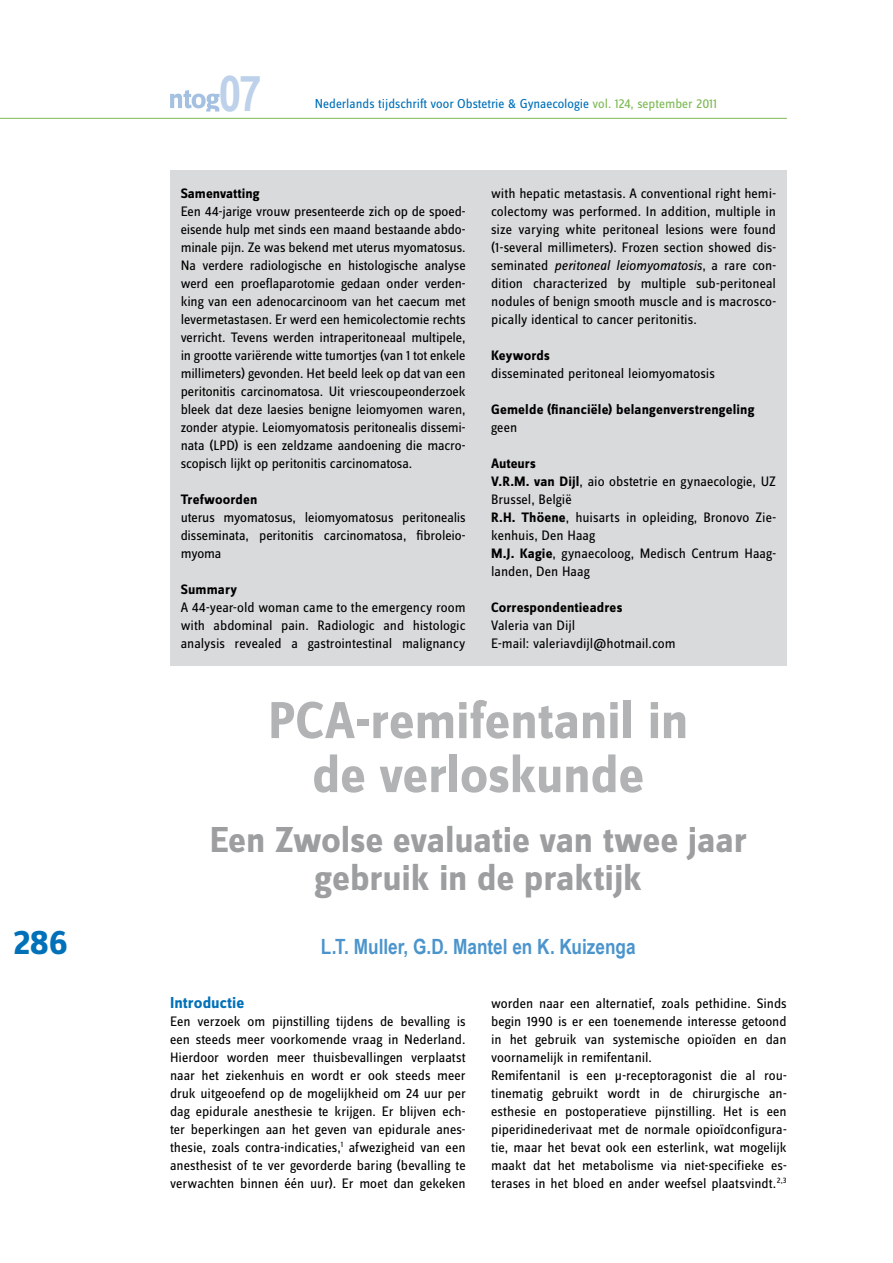
<style>
.page{position:relative;width:893px;height:1263px;background:#fff}
.page>*{position:absolute;margin:0;border:0;box-sizing:border-box;transform-origin:0 0}
.t1{font:700 54px/54px "Zine Sans Dis";letter-spacing:-.005em;color:#b1b3b4;text-align:center}
.t2{font:700 49.5px "Arial Narrow";color:#bdd1ea}
.t3{font:700 37.5px/37.5px "Zine Sans Dis";letter-spacing:-.005em;color:#9c9e9f;text-align:center}
.t4{font:700 36px "Zine Sans Dis";color:#0071b9}
.t5{font:700 21px "Arial Narrow";color:#4b95cc}
.t6{font:700 16.5px "Zine Sans Dis";letter-spacing:.005em;color:#0071b9}
.t7{font:14.25px/18px "Zine Sans Dis";color:#000;text-align:justify}
.t8{font:700 14.25px "Zine Sans Dis";letter-spacing:.01em;color:#000}
.t9{font:13.5px "Zine Sans Dis";color:#0071b9}
.s1{color:#7db955}
.s2{font-style:italic}
.s3{font-weight:700}
</style>
<div class="page">
<hr style="left:0;top:118px;width:787px;height:1px;background:#7db955">
<svg style="left:170px;top:90px;width:50px;height:22px"></svg>
<div style="left:170px;top:170px;width:617px;height:496px;background:#d9dadb"></div>
<h3 class="t4" style="left:13px;top:924px;width:56px">286</h3>
<h2 class="t2" style="left:219px;top:56px;width:44px">07</h2>
<p class="t9" style="left:315px;top:97px;width:404px">Nederlands tijdschrift voor Obstetrie &amp; Gynaecologie <span class="s1">vol. 124, september 2011</span></p>
<p class="t8" style="left:181px;top:186px;width:80px">Samenvatting</p>
<p class="t7" style="left:181px;top:203px;width:286px">Een 44-jarige vrouw presenteerde zich op de spoed&shy;eisende hulp met sinds een maand bestaande abdo&shy;minale pijn. Ze was bekend met uterus myomatosus.<br>Na verdere radiologische en histologische analyse werd een proeflaparotomie gedaan onder verden&shy;king van een adenocarcinoom van het caecum met levermetastasen. Er werd een hemicolectomie rechts verricht. Tevens werden intraperitoneaal multipele, in grootte variërende witte tumortjes (van 1 tot enkele millimeters) gevonden. Het beeld leek op dat van een peritonitis carcinomatosa. Uit vriescoupeonderzoek bleek dat deze laesies benigne leiomyomen waren, zonder atypie. Leiomyomatosis peritonealis dissemi&shy;nata (LPD) is een zeldzame aandoening die macro&shy;scopisch lijkt op peritonitis carcinomatosa.</p>
<p class="t8" style="left:181px;top:492px;width:78px">Trefwoorden</p>
<p class="t7" style="left:181px;top:509px;width:286px">uterus myomatosus, leiomyomatosus peritonealis disseminata, peritonitis carcinomatosa, fibroleio&shy;myoma</p>
<p class="t8" style="left:181px;top:582px;width:58px">Summary</p>
<p class="t7" style="left:181px;top:599px;width:286px">A 44-year-old woman came to the emergency room with abdominal pain. Radiologic and histologic analysis revealed a gastrointestinal malignancy</p>
<p class="t7" style="left:491px;top:185px;width:286px">with hepatic metastasis. A conventional right hemi&shy;colectomy was performed. In addition, multiple in size varying white peritoneal lesions were found (1-several millimeters). Frozen section showed dis&shy;seminated <span class="s2">peritoneal leiomyomatosis</span>, a rare con&shy;dition characterized by multiple sub-peritoneal nodules of benign smooth muscle and is macrosco&shy;pically identical to cancer peritonitis.</p>
<p class="t8" style="left:491px;top:348px;width:60px">Keywords</p>
<p class="t7" style="left:491px;top:365px;width:225px">disseminated peritoneal leiomyomatosis</p>
<p class="t8" style="left:491px;top:402px;width:265px">Gemelde (financiële) belangenverstrengeling</p>
<p class="t7" style="left:491px;top:419px;width:28px">geen</p>
<p class="t7" style="left:491px;top:455px;width:286px;text-align:left"><span class="s3">Auteurs<br>V.R.M. van Dijl</span>, aio obstetrie en gynaecologie, UZ<br>Brussel, België<br><span class="s3">R.H. Thöene</span>, huisarts in opleiding, Bronovo Zie&shy;kenhuis, Den Haag<br><span class="s3">M.J. Kagie</span>, gynaecoloog, Medisch Centrum Haag&shy;landen, Den Haag</p>
<p class="t8" style="left:491px;top:600px;width:133px">Correspondentieadres</p>
<p class="t7" style="left:491px;top:617px;width:186px">Valeria van Dijl<br>E-mail: valeriavdijl@hotmail.com</p>
<h1 class="t1" style="left:268px;top:696px;width:422px">PCA-remifentanil in de verloskunde</h1>
<h3 class="t3" style="left:210px;top:823px;width:539px">Een Zwolse evaluatie van twee jaar gebruik in de praktijk</h3>
<h3 class="t5" style="left:321px;top:931px;width:316px">L.T. Muller, G.D. Mantel en K. Kuizenga</h3>
<p class="t6" style="left:170px;top:994px;width:76px">Introductie</p>
<p class="t7" style="left:170px;top:1013px;width:297px">Een verzoek om pijnstilling tijdens de bevalling is een steeds meer voorkomende vraag in Nederland.<br>Hierdoor worden meer thuisbevallingen verplaatst naar het ziekenhuis en wordt er ook steeds meer druk uitgeoefend op de mogelijkheid om 24 uur per dag epidurale anesthesie te krijgen. Er blijven ech&shy;ter beperkingen aan het geven van epidurale anes&shy;thesie, zoals contra-indicaties,<sup>1</sup> afwezigheid van een anesthesist of te ver gevorderde baring (bevalling te verwachten binnen één uur). Er moet dan gekeken</p>
<p class="t7" style="left:491px;top:995px;width:297px;text-align:left">worden naar een alternatief, zoals pethidine. Sinds begin 1990 is er een toenemende interesse getoond in het gebruik van systemische opioïden en dan voornamelijk in remifentanil.<br>Remifentanil is een µ-receptoragonist die al rou&shy;tinematig gebruikt wordt in de chirurgische an&shy;esthesie en postoperatieve pijnstilling. Het is een piperidinederivaat met de normale opioïdconfigura&shy;tie, maar het bevat ook een esterlink, wat mogelijk maakt dat het metabolisme via niet-specifieke es&shy;terases in het bloed en ander weefsel plaatsvindt.<sup>2,3</sup></p>
</div>
